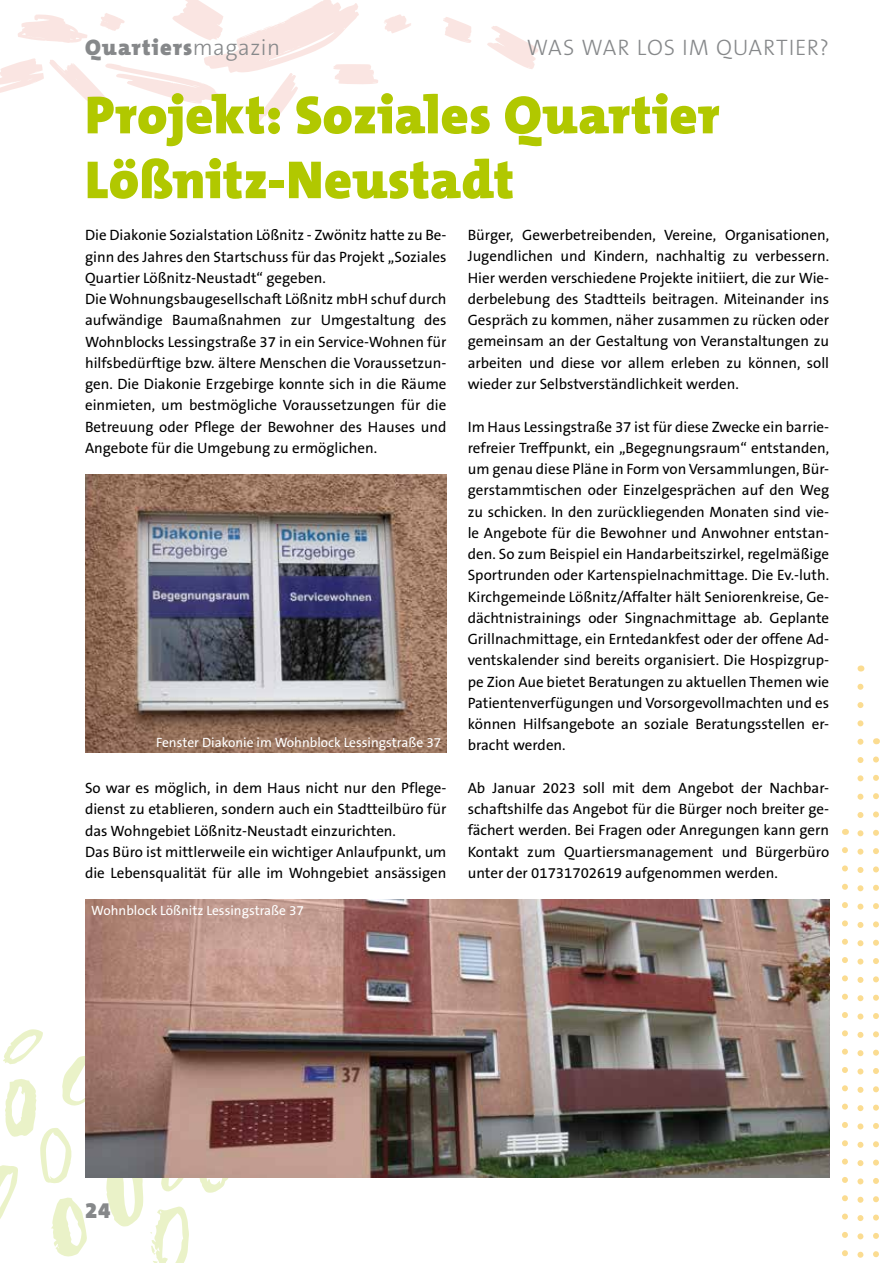
<style>
.page{position:relative;width:893px;height:1263px;background:#fff}
.page>*{position:absolute;margin:0;border:0;box-sizing:border-box;transform-origin:0 0}
.t1{font:900 54px/64.8px "The Mix B9";letter-spacing:.005em;color:#b1c800}
.t2{font:300 22.5px "The Sans B3";letter-spacing:.03em;color:#86888a}
.t3{font:900 22.5px "The Mix B9";letter-spacing:.05em;color:#86888a}
.t4{font:15px/21.3px "The Sans B5 Plain";color:#000;text-align:justify}
.t5{font:13.5px "The Sans B5 Plain";color:#fff}
.s1{font-family:"The Sans B3";font-weight:300}
</style>
<div class="page">
<svg style="left:0;top:1029px;width:228px;height:234px"></svg>
<svg style="left:487px;top:26px;width:51px;height:43px"></svg>
<svg style="left:443px;top:17px;width:29px;height:26px"></svg>
<svg style="left:384px;top:14px;width:27px;height:19px"></svg>
<svg style="left:0;top:0;width:378px;height:123px"></svg>
<svg style="left:873px;top:759px;width:6px;height:499px"></svg>
<svg style="left:842px;top:850px;width:6px;height:407px"></svg>
<svg style="left:857px;top:687px;width:6px;height:571px"></svg>
<img style="left:85px;top:474px;width:361px;height:279px">
<img style="left:85px;top:899px;width:744px;height:279px">
<h2 class="t3" style="left:85px;top:36px;width:197px">Quartiers<span class="s1">magazin</span></h2>
<h2 class="t2" style="left:527px;top:36px;width:304px">WAS WAR LOS IM QUARTIER?</h2>
<h1 class="t1" style="left:85px;top:84px;width:636px">Projekt: Soziales Quartier<br>Lößnitz-Neustadt</h1>
<p class="t4" style="left:85px;top:225px;width:363px;text-align:left">Die Diakonie Sozialstation Lößnitz - Zwönitz hatte zu Be&shy;ginn des Jahres den Startschuss für das Projekt „Soziales Quartier Lößnitz-Neustadt“ gegeben.<br>Die Wohnungsbaugesellschaft Lößnitz mbH schuf durch aufwändige Baumaßnahmen zur Umgestaltung des Wohnblocks Lessingstraße 37 in ein Service-Wohnen für hilfsbedürftige bzw. ältere Menschen die Voraussetzun&shy;gen. Die Diakonie Erzgebirge konnte sich in die Räume einmieten, um bestmögliche Voraussetzungen für die Betreuung oder Pflege der Bewohner des Hauses und Angebote für die Umgebung zu ermöglichen.</p>
<p class="t5" style="left:156px;top:736px;width:287px">Fenster Diakonie im Wohnblock Lessingstraße 37</p>
<p class="t4" style="left:85px;top:778px;width:363px;text-align:left">So war es möglich, in dem Haus nicht nur den Pflege&shy;dienst zu etablieren, sondern auch ein Stadtteilbüro für das Wohngebiet Lößnitz-Neustadt einzurichten.<br>Das Büro ist mittlerweile ein wichtiger Anlaufpunkt, um die Lebensqualität für alle im Wohngebiet ansässigen</p>
<p class="t5" style="left:91px;top:903px;width:214px">Wohnblock Lößnitz Lessingstraße 37</p>
<p class="t4" style="left:468px;top:225px;width:363px">Bürger, Gewerbetreibenden, Vereine, Organisationen, Jugendlichen und Kindern, nachhaltig zu verbessern.<br>Hier werden verschiedene Projekte initiiert, die zur Wie&shy;derbelebung des Stadtteils beitragen. Miteinander ins Gespräch zu kommen, näher zusammen zu rücken oder gemeinsam an der Gestaltung von Veranstaltungen zu arbeiten und diese vor allem erleben zu können, soll wieder zur Selbstverständlichkeit werden.</p>
<p class="t4" style="left:468px;top:416px;width:363px">Im Haus Lessingstraße 37 ist für diese Zwecke ein barrie&shy;refreier Treffpunkt, ein „Begegnungsraum“ entstanden, um genau diese Pläne in Form von Versammlungen, Bür&shy;gerstammtischen oder Einzelgesprächen auf den Weg zu schicken. In den zurückliegenden Monaten sind vie&shy;le Angebote für die Bewohner und Anwohner entstan&shy;den. So zum Beispiel ein Handarbeitszirkel, regelmäßige Sportrunden oder Kartenspielnachmittage. Die Ev.-luth.<br>Kirchgemeinde Lößnitz/Affalter hält Seniorenkreise, Ge&shy;dächtnistrainings oder Singnachmittage ab. Geplante Grillnachmittage, ein Erntedankfest oder der offene Ad&shy;ventskalender sind bereits organisiert. Die Hospizgrup&shy;pe Zion Aue bietet Beratungen zu aktuellen Themen wie Patientenverfügungen und Vorsorgevollmachten und es können Hilfsangebote an soziale Beratungsstellen er&shy;bracht werden.</p>
<p class="t4" style="left:468px;top:778px;width:363px">Ab Januar 2023 soll mit dem Angebot der Nachbar&shy;schaftshilfe das Angebot für die Bürger noch breiter ge&shy;fächert werden. Bei Fragen oder Anregungen kann gern Kontakt zum Quartiersmanagement und Bürgerbüro unter der 01731702619 aufgenommen werden.</p>
<h2 class="t3" style="left:85px;top:1198px;width:27px">24</h2>
</div>
